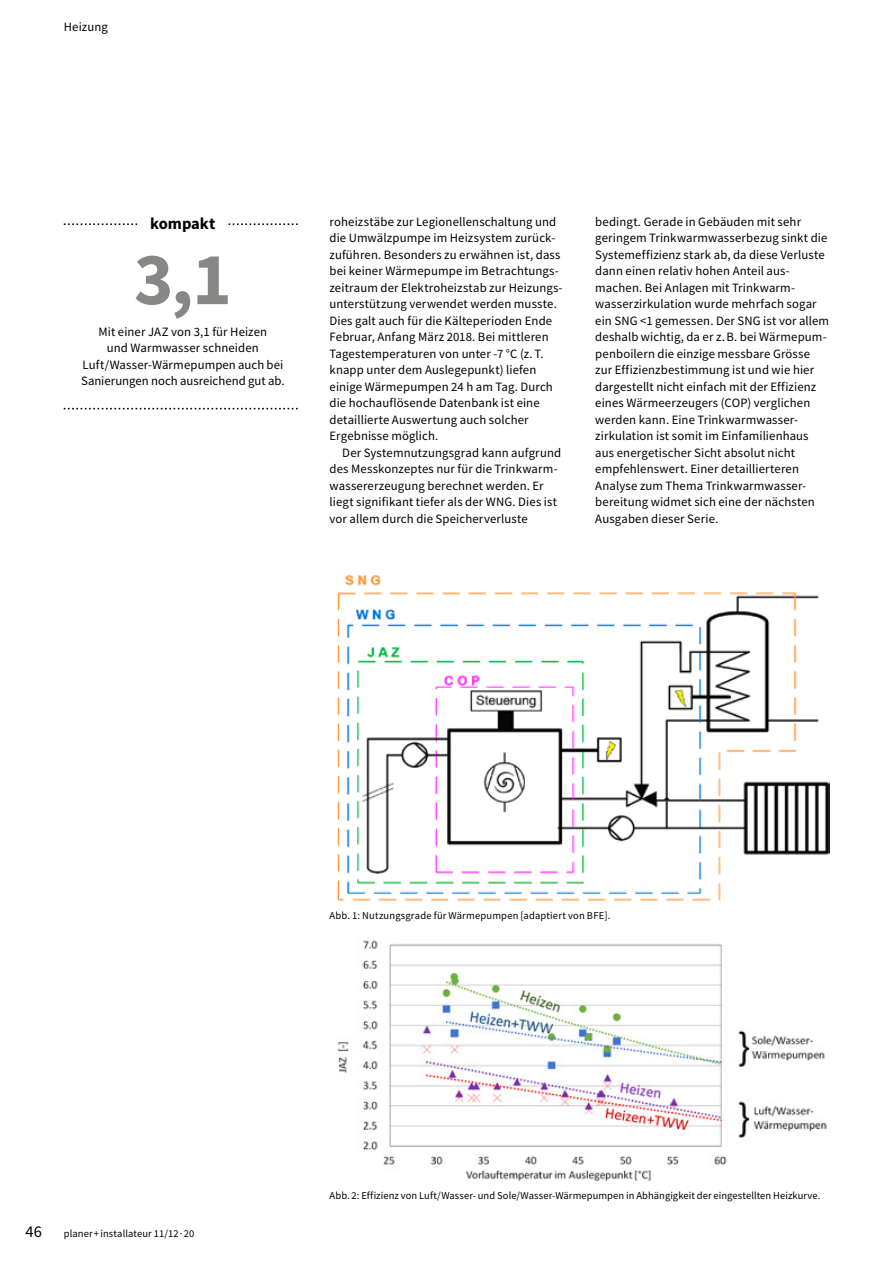
<style>
.page{position:relative;width:893px;height:1263px;background:#fff}
.page>*{position:absolute;margin:0;border:0;box-sizing:border-box;transform-origin:0 0}
.t1{font:700 75px "Source Sans Pro";color:#878786}
.t2{font:700 16.5px "Source Sans Pro";letter-spacing:-.005em;color:#000}
.t3{font:16.5px "Source Sans Pro";color:#000}
.t4{font:12.75px/16.5px "Source Sans Pro";letter-spacing:.01em;color:#000}
.t5{font:10.5px "Source Sans Pro";letter-spacing:.01em;color:#000}
</style>
<div class="page">
<svg style="left:64px;top:223px;width:234px;height:2px"></svg>
<div style="left:137px;top:215px;width:91px;height:18px;background:#fff"></div>
<svg style="left:64px;top:408px;width:234px;height:1px"></svg>
<img style="left:337px;top:575px;width:492px;height:326px">
<img style="left:338px;top:940px;width:489px;height:241px">
<p class="t4" style="left:64px;top:18px;width:46px">Heizung</p>
<p class="t2" style="left:150px;top:212px;width:67px">kompakt</p>
<h1 class="t1" style="left:134px;top:228px;width:99px">3,1</h1>
<p class="t4" style="left:81px;top:323px;width:205px;text-align:center">Mit einer JAZ von 3,1 für Heizen<br>und Warmwasser schneiden<br>Luft/Wasser-Wärmepumpen auch bei<br>Sanierungen noch ausreichend gut ab.</p>
<p class="t4" style="left:330px;top:213px;width:235px">roheizstäbe zur Legionellenschaltung und die Umwälzpumpe im Heizsystem zurück&shy;zuführen. Besonders zu erwähnen ist, dass bei keiner Wärmepumpe im Betrachtungs&shy;zeitraum der Elektroheizstab zur Heizungs&shy;unterstützung verwendet werden musste.<br>Dies galt auch für die Kälteperioden Ende Februar, Anfang März 2018. Bei mittleren Tagestemperaturen von unter -7 °C (z.T. knapp unter dem Auslegepunkt) liefen einige Wärmepumpen 24 h am Tag. Durch die hochauflösende Datenbank ist eine detaillierte Auswertung auch solcher Ergebnisse möglich.</p>
<p class="t4" style="left:330px;top:444px;width:233px;text-indent:13px">Der Systemnutzungsgrad kann aufgrund des Messkonzeptes nur für die Trinkwarm&shy;wassererzeugung berechnet werden. Er liegt signifikant tiefer als der WNG. Dies ist vor allem durch die Speicherverluste</p>
<p class="t4" style="left:595px;top:213px;width:235px">bedingt. Gerade in Gebäuden mit sehr geringem Trinkwarmwasserbezug sinkt die Systemeffizienz stark ab, da diese Verluste dann einen relativ hohen Anteil aus&shy;machen. Bei Anlagen mit Trinkwarm&shy;wasserzirkulation wurde mehrfach sogar ein SNG &lt;1 gemessen. Der SNG ist vor allem deshalb wichtig, da er z.B. bei Wärmepum&shy;penboilern die einzige messbare Grösse zur Effizienzbestimmung ist und wie hier dargestellt nicht einfach mit der Effizienz eines Wärmeerzeugers (COP) verglichen werden kann. Eine Trinkwarmwasser&shy;zirkulation ist somit im Einfamilienhaus aus energetischer Sicht absolut nicht empfehlenswert. Einer detaillierteren Analyse zum Thema Trinkwarmwasser&shy;bereitung widmet sich eine der nächsten Ausgaben dieser Serie.</p>
<p class="t3" style="left:26px;top:1221px;width:18px">46</p>
<p class="t5" style="left:64px;top:1227px;width:132px">planer+installateur 11/12·20</p>
<p class="t5" style="left:330px;top:909px;width:282px">Abb. 1: Nutzungsgrade für Wärmepumpen [adaptiert von BFE].</p>
<p class="t5" style="left:330px;top:1189px;width:492px">Abb. 2: Effizienz von Luft/Wasser- und Sole/Wasser-Wärmepumpen in Abhängigkeit der eingestellten Heizkurve.</p>
</div>
